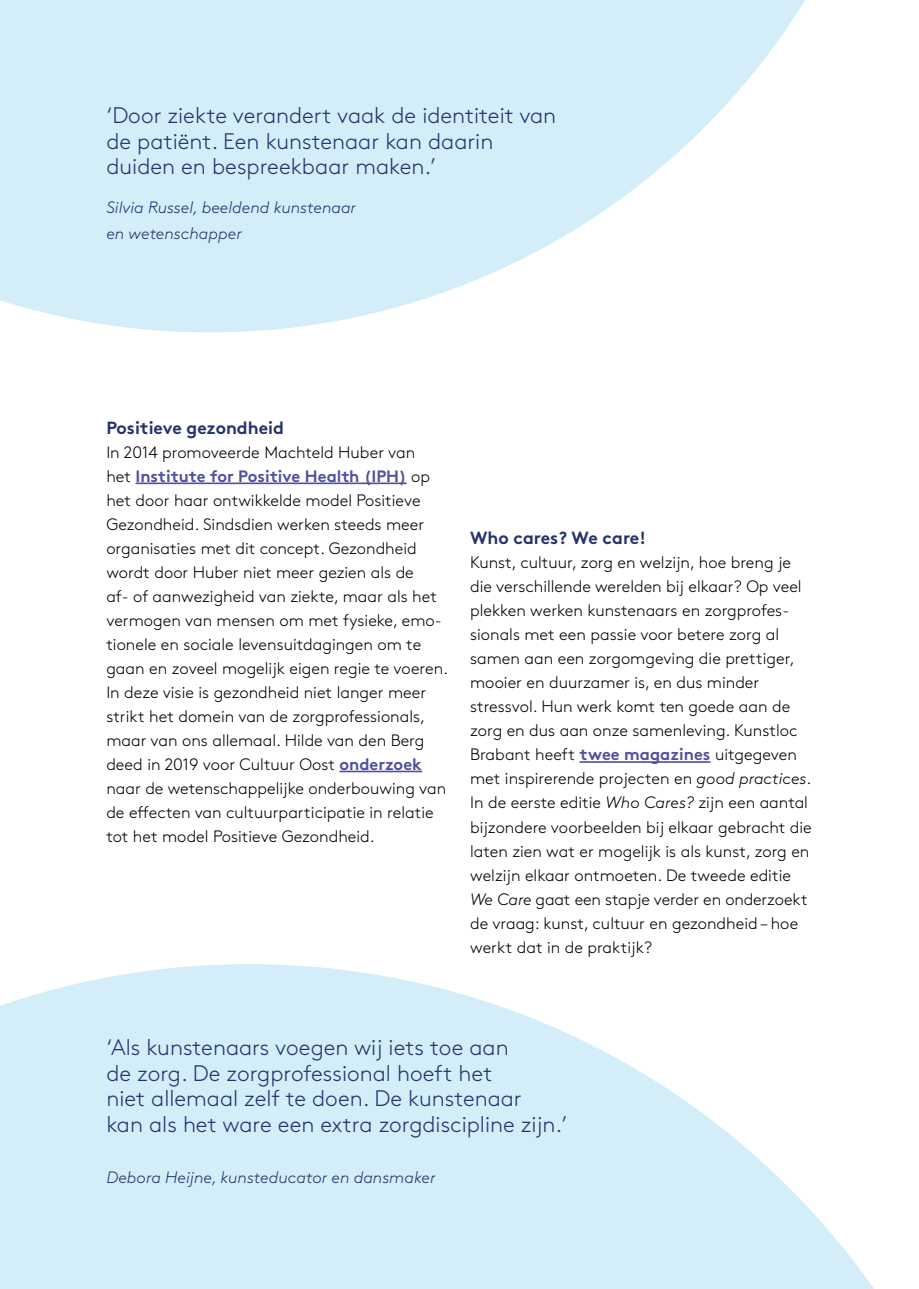
<style>
.page{position:relative;width:919px;height:1289px;background:#fff}
.page>*{position:absolute;margin:0;border:0;box-sizing:border-box;transform-origin:0 0}
.t1{font:300 22.5px/25.5px "Brown";color:#24336e}
.t2{font:700 17.55px "Brown";color:#24336e}
.t3{font:300 16.5px/24px "Brown";color:#000}
.t4{font:italic 300 16.5px/25.5px "Brown";color:#24336e}
.s1{font-weight:700;color:#5250a1}
.s2{font-style:italic}
</style>
<div class="page">
<svg style="left:0;top:0;width:805px;height:332px;fill:#d4eef9"></svg>
<svg style="left:0;top:964px;width:873px;height:324px;fill:#d4eef9"></svg>
<hr style="left:135px;top:482px;width:271px;height:2px;background:#5250a1">
<hr style="left:339px;top:770px;width:83px;height:2px;background:#5250a1">
<hr style="left:579px;top:761px;width:131px;height:1px;background:#5250a1">
<h1 class="t1" style="left:106px;top:101px;width:451px">‘Door ziekte verandert vaak de identiteit van de patiënt. Een kunstenaar kan daarin duiden en bespreekbaar maken.’</h1>
<p class="t4" style="left:106px;top:194px;width:251px">Silvia Russel, beeldend kunstenaar en wetenschapper</p>
<p class="t2" style="left:106px;top:413px;width:179px">Positieve gezondheid</p>
<p class="t3" style="left:106px;top:439px;width:343px">In 2014 promoveerde Machteld Huber van<br>het <span class="s1">Institute for Positive Health (IPH)</span> op het door haar ontwikkelde model Positieve Gezondheid. Sindsdien werken steeds meer organisaties met dit concept. Gezondheid wordt door Huber niet meer gezien als de<br>af- of aanwezigheid van ziekte, maar als het vermogen van mensen om met fysieke, emo&shy;tionele en sociale levensuitdagingen om te gaan en zoveel mogelijk eigen regie te voeren.<br>In deze visie is gezondheid niet langer meer strikt het domein van de zorgprofessionals, maar van ons allemaal. Hilde van den Berg deed in 2019 voor Cultuur Oost <span class="s1">onderzoek </span>naar de wetenschappelijke onderbouwing van de effecten van cultuurparticipatie in relatie tot het model Positieve Gezondheid.</p>
<p class="t2" style="left:470px;top:524px;width:177px">Who cares? We care!</p>
<p class="t3" style="left:470px;top:549px;width:343px">Kunst, cultuur, zorg en welzijn, hoe breng je die verschillende werelden bij elkaar? Op veel plekken werken kunstenaars en zorgprofes&shy;sionals met een passie voor betere zorg al samen aan een zorgomgeving die prettiger, mooier en duurzamer is, en dus minder stressvol. Hun werk komt ten goede aan de zorg en dus aan onze samenleving. Kunstloc Brabant heeft <span class="s1">twee magazines</span> uitgegeven met inspirerende projecten en <span class="s2">good practices</span>.<br>In de eerste editie <span class="s2">Who Cares?</span> zijn een aantal bijzondere voorbeelden bij elkaar gebracht die laten zien wat er mogelijk is als kunst, zorg en welzijn elkaar ontmoeten. De tweede editie <span class="s2">We Care</span> gaat een stapje verder en onderzoekt de vraag: kunst, cultuur en gezondheid – hoe werkt dat in de praktijk?</p>
<h1 class="t1" style="left:106px;top:1032px;width:462px">‘Als kunstenaars voegen wij iets toe aan<br>de zorg. De zorgprofessional hoeft het<br>niet allemaal zelf te doen. De kunstenaar<br>kan als het ware een extra zorgdiscipline zijn.’</h1>
<p class="t4" style="left:106px;top:1162px;width:330px">Debora Heijne, kunsteducator en dansmaker</p>
</div>
